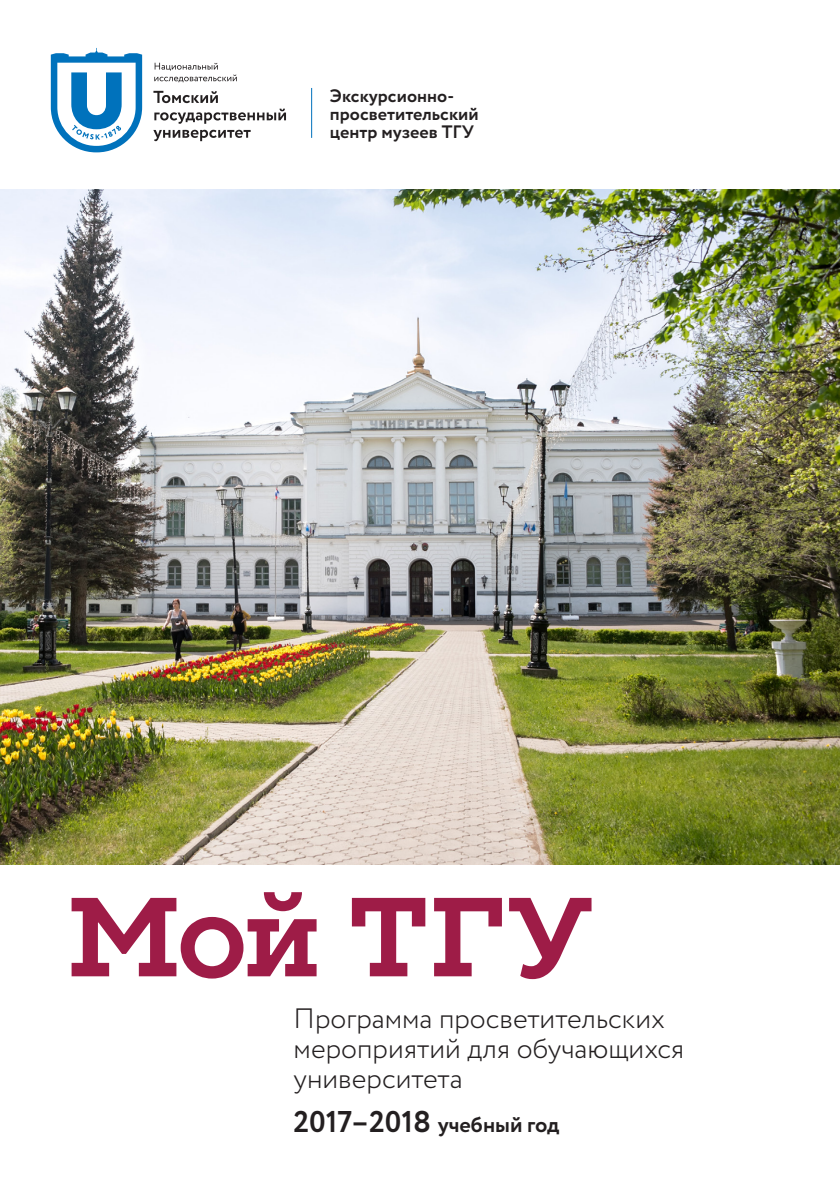
<style>
.page{position:relative;width:840px;height:1191px;background:#fff}
.page>*{position:absolute;margin:0;border:0;box-sizing:border-box;transform-origin:0 0}
.t1{font:700 112px "TT Slabs";letter-spacing:-.015em;color:#9e1c47}
.t2{font:300 28px/30px "Circe";color:#231f20}
.t3{font:700 22px "Circe";color:#231f20}
.t4{font:700 18px/18px "Circe";color:#231f20}
.s1{font-size:30px}
</style>
<div class="page">
<svg style="left:153px;top:91px;width:65px;height:12px"></svg>
<svg style="left:154px;top:109px;width:132px;height:15px"></svg>
<svg style="left:153px;top:130px;width:97px;height:11px"></svg>
<svg style="left:154px;top:63px;width:83px;height:19px"></svg>
<svg style="left:51px;top:48px;width:91px;height:104px"></svg>
<hr style="left:311px;top:88px;width:1px;height:50px;background:#0072bc">
<img style="left:0;top:190px;width:839px;height:674px">
<p class="t4" style="left:330px;top:88px;width:150px">Экскурсионно&shy;просветительский центр музеев ТГУ</p>
<p class="t1" style="left:67px;top:860px;width:525px">Мой ТГУ</p>
<p class="t2" style="left:293px;top:1004px;width:392px">Программа просветительских мероприятий для обучающихся университета</p>
<p class="t3" style="left:293px;top:1109px;width:267px"><span class="s1">2017–2018</span> учебный год</p>
</div>
